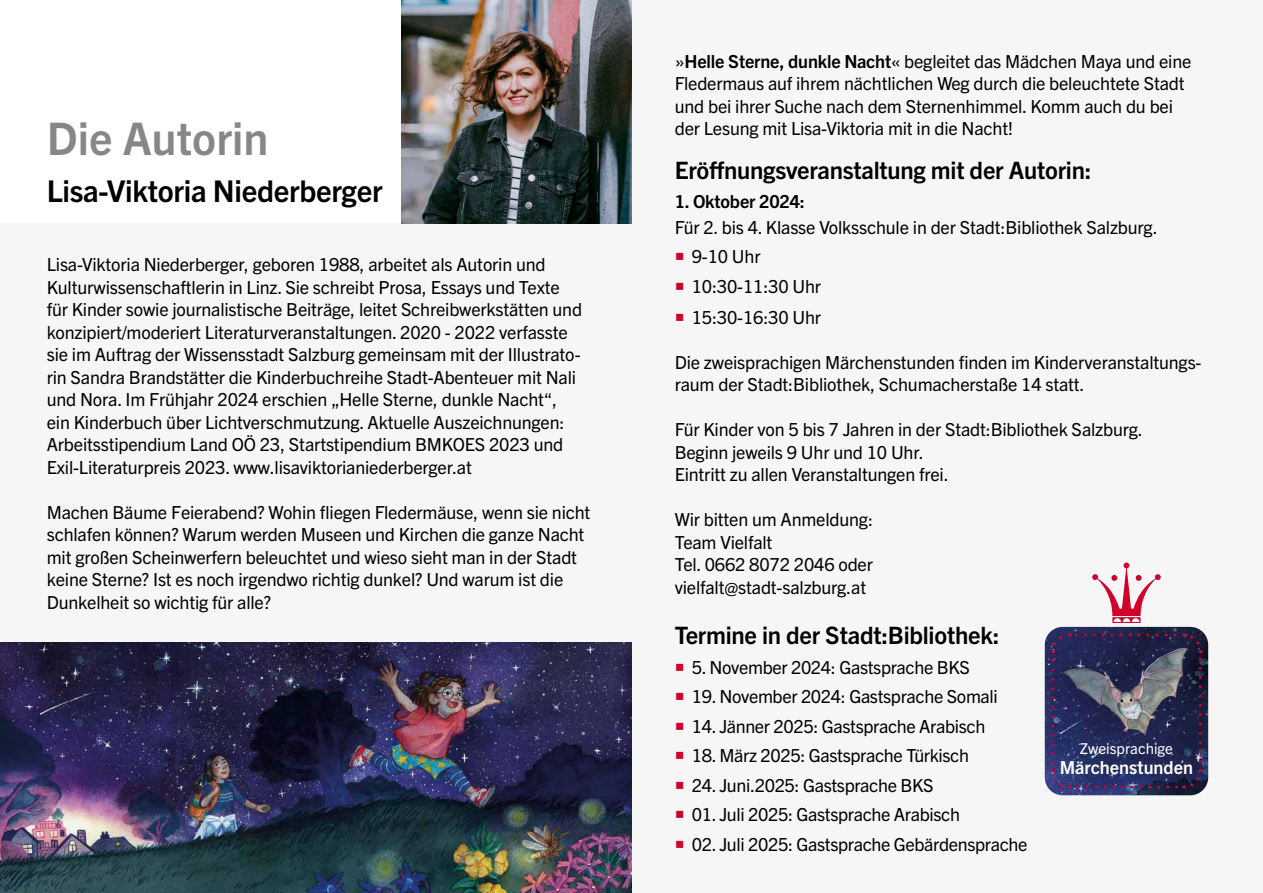
<style>
.page{position:relative;width:1263px;height:893px;background:#fff}
.page>*{position:absolute;margin:0;border:0;box-sizing:border-box;transform-origin:0 0}
.t1{font:700 45px "Trade Gothic Next LT Pro";color:#868786}
.t2{font:700 30px "Trade Gothic Next LT Pro";letter-spacing:-.01em;color:#000}
.t3{font:700 24px "Trade Gothic Next LT Pro";letter-spacing:-.01em;color:#000}
.t4{font:18px/22.5px "Trade Gothic Next LT Pro";letter-spacing:-.01em;color:#000}
.t5{font:700 18px "Trade Gothic Next LT Pro";letter-spacing:-.01em;color:#000}
.t6{font:700 18px "Trade Gothic Next LT Pro";color:#fff}
.t7{font:15px "Trade Gothic Next LT Pro";color:#fff}
.s1{font-weight:700}
</style>
<div class="page">
<div style="left:0;top:223px;width:631px;height:420px;background:#f6f6f6"></div>
<div style="left:631px;top:0;width:632px;height:893px;background:#f6f6f6"></div>
<img style="left:402px;top:0;width:229px;height:223px">
<img style="left:0;top:643px;width:631px;height:250px">
<svg style="left:1092px;top:563px;width:69px;height:60px"></svg>
<img style="left:1045px;top:627px;width:163px;height:168px">
<img style="left:1051px;top:634px;width:151px;height:155px">
<svg style="left:1051px;top:661px;width:19px;height:129px"></svg>
<svg style="left:1078px;top:769px;width:125px;height:20px"></svg>
<svg style="left:1184px;top:632px;width:18px;height:129px"></svg>
<svg style="left:1050px;top:633px;width:125px;height:20px"></svg>
<h1 class="t1" style="left:47px;top:107px;width:223px">Die Autorin</h1>
<h2 class="t2" style="left:47px;top:170px;width:337px">Lisa-Viktoria Niederberger</h2>
<p class="t4" style="left:47px;top:252px;width:537px">Lisa-Viktoria Niederberger, geboren 1988, arbeitet als Autorin und Kulturwissenschaftlerin in Linz. Sie schreibt Prosa, Essays und Texte für Kinder sowie journalistische Beiträge, leitet Schreibwerkstätten und konzipiert/moderiert Literaturveranstaltungen. 2020 - 2022 verfasste sie im Auftrag der Wissensstadt Salzburg gemeinsam mit der Illustrato&shy;rin Sandra Brandstätter die Kinderbuchreihe Stadt-Abenteuer mit Nali und Nora. Im Frühjahr 2024 erschien „Helle Sterne, dunkle Nacht“, ein Kinderbuch über Lichtverschmutzung. Aktuelle Auszeichnungen:<br>Arbeitsstipendium Land OÖ 23, Startstipendium BMKOES 2023 und Exil-Literaturpreis 2023. www.lisaviktorianiederberger.at</p>
<p class="t4" style="left:47px;top:500px;width:545px">Machen Bäume Feierabend? Wohin fliegen Fledermäuse, wenn sie nicht schlafen können? Warum werden Museen und Kirchen die ganze Nacht mit großen Scheinwerfern beleuchtet und wieso sieht man in der Stadt keine Sterne? Ist es noch irgendwo richtig dunkel? Und warum ist die Dunkelheit so wichtig für alle?</p>
<p class="t4" style="left:675px;top:49px;width:518px">»<span class="s1">Helle Sterne, dunkle Nacht</span>« begleitet das Mädchen Maya und eine Fledermaus auf ihrem nächtlichen Weg durch die beleuchtete Stadt und bei ihrer Suche nach dem Sternenhimmel. Komm auch du bei der Lesung mit Lisa-Viktoria mit in die Nacht!</p>
<h3 class="t3" style="left:675px;top:153px;width:418px">Eröffnungsveranstaltung mit der Autorin:</h3>
<p class="t5" style="left:675px;top:189px;width:132px">1. Oktober 2024:</p>
<p class="t4" style="left:692px;top:211px;width:467px;line-height:30px;text-indent:-17px">Für 2. bis 4. Klasse Volksschule in der Stadt:Bibliothek Salzburg.<br>9-10 Uhr<br>10:30-11:30 Uhr<br>15:30-16:30 Uhr</p>
<p class="t4" style="left:675px;top:350px;width:528px">Die zweisprachigen Märchenstunden finden im Kinderveranstaltungs&shy;raum der Stadt:Bibliothek, Schumacherstaße 14 statt.</p>
<p class="t4" style="left:675px;top:417px;width:470px">Für Kinder von 5 bis 7 Jahren in der Stadt:Bibliothek Salzburg.<br>Beginn jeweils 9 Uhr und 10 Uhr.<br>Eintritt zu allen Veranstaltungen frei.</p>
<p class="t4" style="left:675px;top:507px;width:200px">Wir bitten um Anmeldung:<br>Team Vielfalt<br>Tel. 0662 8072 2046 oder vielfalt@stadt-salzburg.at</p>
<h3 class="t3" style="left:675px;top:619px;width:326px">Termine in der Stadt:Bibliothek:</h3>
<p class="t4" style="left:692px;top:655px;width:279px">5. November 2024: Gastsprache BKS</p>
<p class="t4" style="left:692px;top:684px;width:308px">19. November 2024: Gastsprache Somali</p>
<p class="t4" style="left:692px;top:714px;width:295px">14. Jänner 2025: Gastsprache Arabisch</p>
<p class="t4" style="left:692px;top:743px;width:279px">18. März 2025: Gastsprache Türkisch</p>
<p class="t4" style="left:692px;top:773px;width:243px">24. Juni.2025: Gastsprache BKS</p>
<p class="t4" style="left:692px;top:802px;width:270px">01. Juli 2025: Gastsprache Arabisch</p>
<p class="t4" style="left:692px;top:832px;width:337px">02. Juli 2025: Gastsprache Gebärdensprache</p>
<p class="t7" style="left:1080px;top:738px;width:95px">Zweisprachige</p>
<p class="t6" style="left:1060px;top:755px;width:135px">Märchenstunden</p>
</div>
